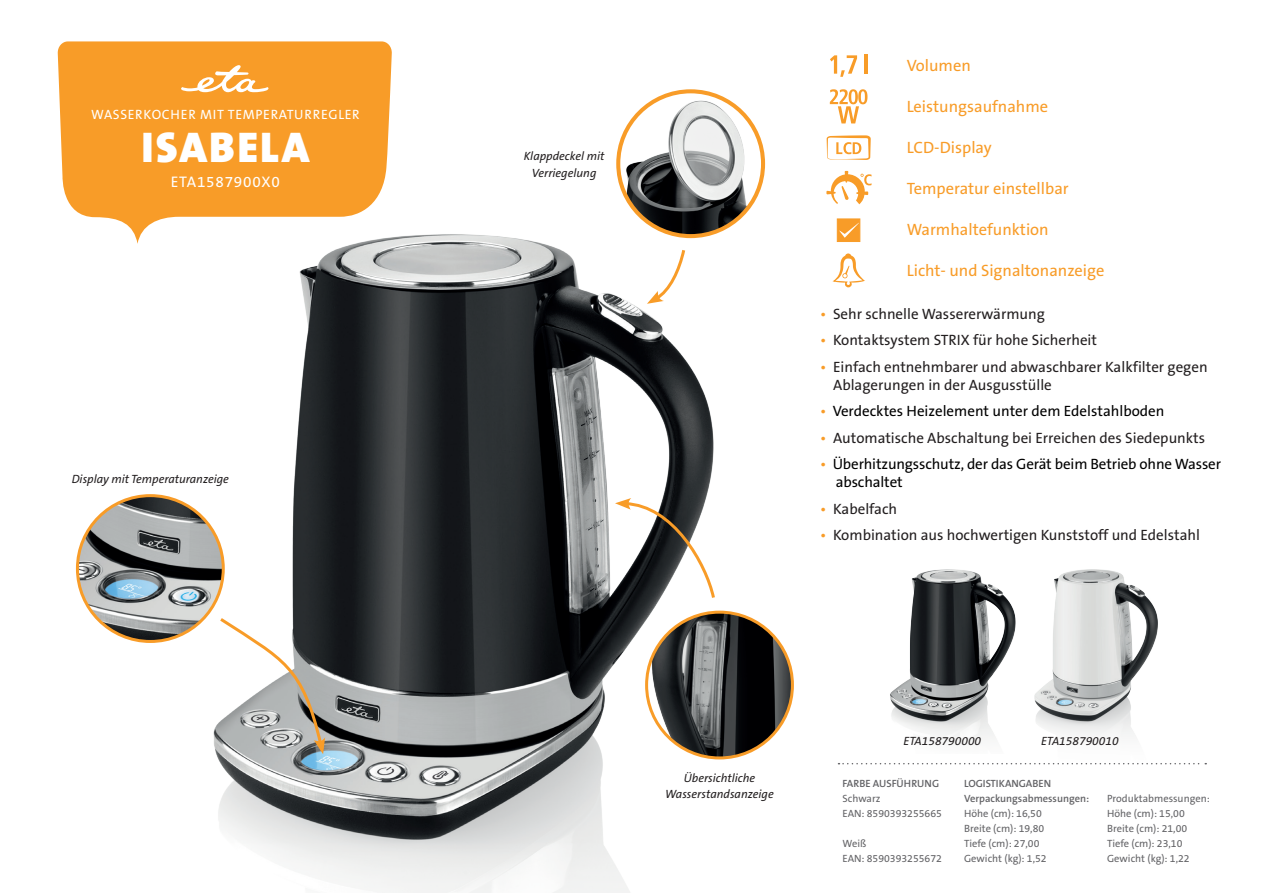
<style>
.page{position:relative;width:1263px;height:893px;background:#fff}
.page>*{position:absolute;margin:0;border:0;box-sizing:border-box;transform-origin:0 0}
.t1{font:900 43.2px "The Sans CE B9";letter-spacing:.05em;color:#fff}
.t2{font:16.5px "The Sans CE B5 Plain";color:#f89c28}
.t3{font:15.45px "The Sans CE B5 Plain";letter-spacing:.05em;color:#fff}
.t4{font:15px/18px "The Sans CE B5 Plain";color:#231f20}
.t5{font:15px/18px "The Sans CE B5 Plain";letter-spacing:-.01em;color:#000}
.t6{font:13.5px "The Sans CE B5 Plain";letter-spacing:.05em;color:#fff}
.t7{font:italic 12px/16.5px "The Sans CE B5";color:#231f20;text-align:center}
.t8{font:10.5px/15px "The Sans CE B5 Plain";color:#636366}
.t9{font:600 10.5px/15px "The Sans CE B6";color:#636366}
.s1{color:#f89c28}
</style>
<div class="page">
<svg style="left:58px;top:41px;width:334px;height:203px;background:#f8a338"></svg>
<img style="left:77px;top:496px;width:146px;height:145px;border-radius:73px">
<svg style="left:838px;top:763px;width:368px;height:1px"></svg>
<svg style="left:181px;top:65px;width:87px;height:27px"></svg>
<img style="left:618px;top:91px;width:145px;height:145px;border-radius:72px">
<div style="left:616px;top:89px;width:149px;height:149px;border:4px solid #f89c28;border-radius:50%"></div>
<img style="left:174px;top:204px;width:582px;height:689px">
<svg style="left:826px;top:171px;width:45px;height:33px"></svg>
<svg style="left:830px;top:55px;width:27px;height:22px"></svg>
<hr style="left:864px;top:54px;width:3px;height:20px;background:#f89c28">
<svg style="left:830px;top:89px;width:37px;height:34px"></svg>
<svg style="left:832px;top:253px;width:33px;height:34px"></svg>
<div style="left:837px;top:219px;width:23px;height:23px;background:#f89c28;border:1px solid #f89c28"></div>
<svg style="left:839px;top:223px;width:20px;height:15px"></svg>
<svg style="left:827px;top:135px;width:44px;height:25px"></svg>
<img style="left:647px;top:612px;width:145px;height:146px;border-radius:73px">
<div style="left:645px;top:611px;width:149px;height:148px;border:3px solid #f89c28;border-radius:50%"></div>
<svg style="left:217px;top:615px;width:108px;height:139px"></svg>
<svg style="left:615px;top:498px;width:102px;height:103px"></svg>
<img style="left:890px;top:569px;width:126px;height:171px">
<img style="left:1017px;top:569px;width:157px;height:196px">
<p class="t6" style="left:91px;top:107px;width:270px">WASSERKOCHER MIT TEMPERATURREGLER</p>
<h1 class="t1" style="left:141px;top:122px;width:170px">ISABELA</h1>
<p class="t3" style="left:171px;top:173px;width:111px">ETA1587900X0</p>
<p class="t7" style="left:72px;top:471px;width:159px">Display mit Temperaturanzeige</p>
<p class="t7" style="left:524px;top:148px;width:82px">Klappdeckel mit<br>Verriegelung</p>
<p class="t2" style="left:907px;top:57px;width:66px">Volumen</p>
<p class="t2" style="left:907px;top:98px;width:143px">Leistungsaufnahme</p>
<p class="t2" style="left:907px;top:138px;width:87px">LCD-Display</p>
<p class="t2" style="left:907px;top:179px;width:163px">Temperatur einstellbar</p>
<p class="t2" style="left:907px;top:220px;width:143px">Warmhaltefunktion</p>
<p class="t2" style="left:907px;top:261px;width:199px">Licht- und Signaltonanzeige</p>
<p class="t4" style="left:820px;top:306px;width:226px"><span class="s1">•</span> Sehr schnelle Wassererwärmung</p>
<p class="t4" style="left:820px;top:332px;width:278px"><span class="s1">•</span> Kontaktsystem STRIX für hohe Sicherheit</p>
<p class="t4" style="left:833px;top:359px;width:376px;text-indent:-13px"><span class="s1">•</span> Einfach entnehmbarer und abwaschbarer Kalkfilter gegen<br>Ablagerungen in der Ausgusstülle</p>
<p class="t5" style="left:820px;top:403px;width:346px"><span class="s1">•</span> Verdecktes Heizelement unter dem Edelstahlboden</p>
<p class="t4" style="left:820px;top:430px;width:386px"><span class="s1">•</span> Automatische Abschaltung bei Erreichen des Siedepunkts</p>
<p class="t5" style="left:836px;top:456px;width:387px;text-indent:-16px"><span class="s1">•</span> Überhitzungsschutz, der das Gerät beim Betrieb ohne Wasser abschaltet</p>
<p class="t4" style="left:820px;top:501px;width:78px"><span class="s1">•</span> Kabelfach</p>
<p class="t4" style="left:820px;top:527px;width:381px"><span class="s1">•</span> Kombination aus hochwertigen Kunststoff und Edelstahl</p>
<p class="t7" style="left:665px;top:770px;width:110px">Übersichtliche<br>Wasserstandsanzeige</p>
<p class="t7" style="left:903px;top:733px;width:79px">ETA158790000</p>
<p class="t7" style="left:1041px;top:733px;width:79px">ETA158790010</p>
<p class="t9" style="left:964px;top:777px;width:127px">LOGISTIKANGABEN<br>Verpackungsabmessungen:</p>
<p class="t8" style="left:964px;top:807px;width:84px">Höhe (cm): 16,50<br>Breite (cm): 19,80<br>Tiefe (cm): 27,00<br>Gewicht (kg): 1,52</p>
<p class="t9" style="left:842px;top:776px;width:98px">FARBE AUSFÜHRUNG</p>
<p class="t8" style="left:842px;top:792px;width:101px">Schwarz<br>EAN: 8590393255665</p>
<p class="t8" style="left:842px;top:837px;width:101px">Weiß<br>EAN: 8590393255672</p>
<p class="t8" style="left:1107px;top:792px;width:104px">Produktabmessungen:<br>Höhe (cm): 15,00<br>Breite (cm): 21,00<br>Tiefe (cm): 23,10<br>Gewicht (kg): 1,22</p>
</div>
